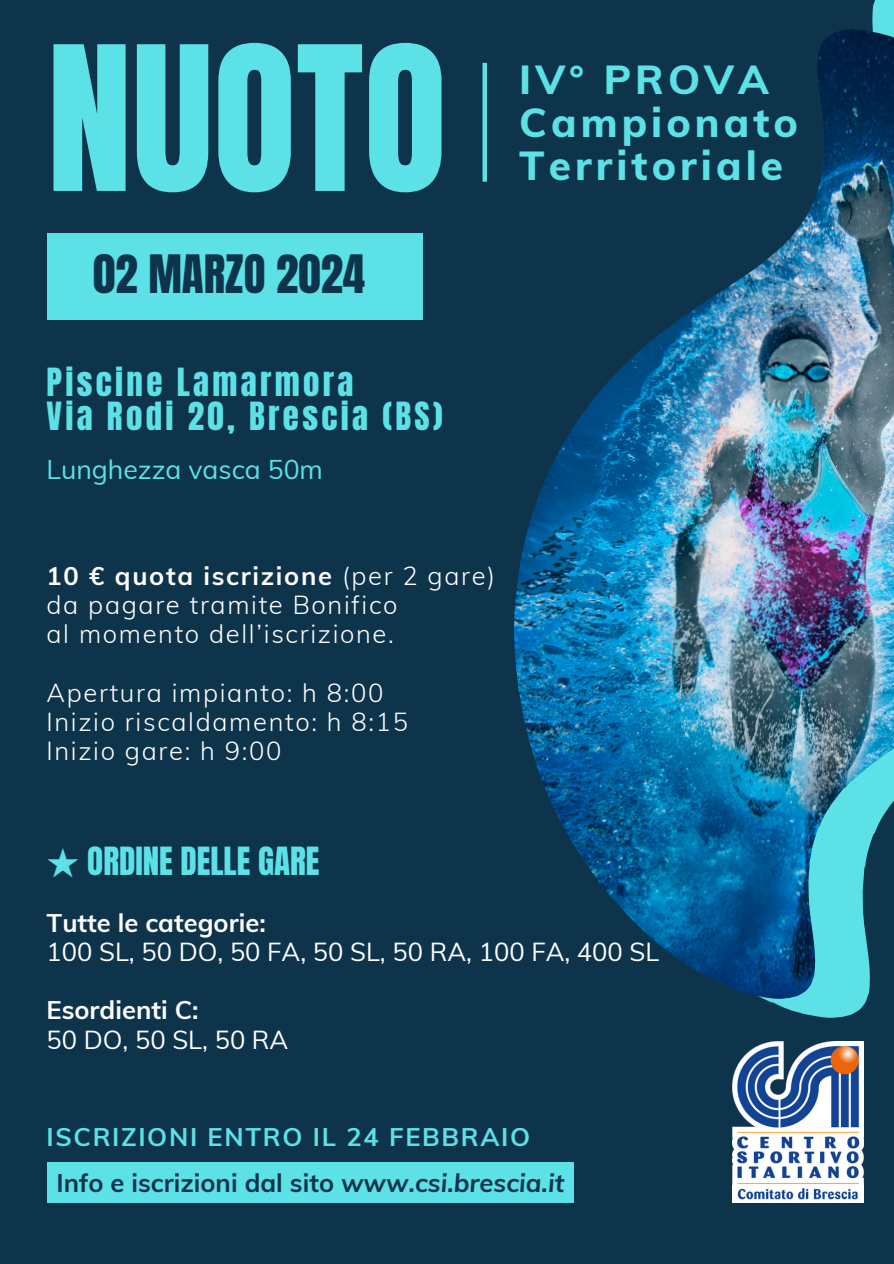
<style>
.page{position:relative;width:894px;height:1264px;background:#fff}
.page>*{position:absolute;margin:0;border:0;box-sizing:border-box;transform-origin:0 0}
.t1{font:170.7px "Anton";color:#5ce1e6}
.t2{font:45px "Anton";color:#0e344c}
.t3{font:800 40.5px/42.8px "Muli";letter-spacing:.1em;color:#5ce1e6}
.t4{font:33px/34.8px "Anton";letter-spacing:.1em;color:#5ce1e6}
.t5{font:33px "Anton";color:#5ce1e6}
.t6{font:26.55px "Muli";color:#5ce1e6}
.t7{font:300 25.5px "Muli";letter-spacing:.065em;color:#fefefe}
.t8{font:25.5px "Muli";color:#fefefe}
.t9{font:700 25.5px "Muli";color:#0e344c}
.t10{font:700 25.5px "Muli";color:#fefefe}
.t11{font:700 25.5px "Muli";letter-spacing:.065em;color:#fefefe}
.t12{font:700 25.5px "Muli";letter-spacing:.065em;color:#5ce1e6}
.s1{font-weight:300}
.s2{font-family:"Noto Sans CJ Ksc"}
.s3{font-style:italic}
</style>
<div class="page">
<div style="left:0;top:0;width:893px;height:1263px;background:#0e344c"></div>
<svg style="left:764px;top:0;width:129px;height:1018px"></svg>
<img style="left:514px;top:29px;width:379px;height:970px">
<img style="left:732px;top:1041px;width:131px;height:144px">
<img style="left:732px;top:1185px;width:131px;height:17px">
<div style="left:482px;top:63px;width:5px;height:119px;background:#5ce1e6"></div>
<div style="left:47px;top:233px;width:375px;height:86px;background:#5ce1e6"></div>
<div style="left:47px;top:1162px;width:526px;height:40px;background:#5ce1e6"></div>
<h2 class="t1" style="left:47px;top:-3px;width:401px">NUOTO</h2>
<p class="t2" style="left:93px;top:242px;width:273px">02 MARZO 2024</p>
<p class="t4" style="left:47px;top:365px;width:397px">Piscine Lamarmora<br>Via Rodi 20, Brescia (BS)</p>
<p class="t6" style="left:47px;top:452px;width:278px">Lunghezza vasca 50m</p>
<h1 class="t3" style="left:519px;top:57px;width:280px">IV° PROVA<br>Campionato</h1>
<h1 class="t3" style="left:519px;top:143px;width:265px">Territoriale</h1>
<h5 class="t11" style="left:47px;top:559px;width:450px">10 € quota iscrizione <span class="s1">(per 2 gare)</span></h5>
<p class="t7" style="left:47px;top:588px;width:352px">da pagare tramite Bonifico</p>
<p class="t7" style="left:47px;top:617px;width:349px">al momento dell’iscrizione.</p>
<p class="t7" style="left:47px;top:676px;width:338px">Apertura impianto: h 8:00</p>
<p class="t7" style="left:47px;top:705px;width:363px">Inizio riscaldamento: h 8:15</p>
<p class="t7" style="left:47px;top:734px;width:236px">Inizio gare: h 9:00</p>
<p class="t5" style="left:47px;top:837px;width:274px"><span class="s2">★</span> ORDINE DELLE GARE</p>
<p class="t10" style="left:47px;top:906px;width:221px">Tutte le categorie:</p>
<h4 class="t8" style="left:47px;top:935px;width:614px">100 SL, 50 DO, 50 FA, 50 SL, 50 RA, 100 FA, 400 SL</h4>
<p class="t10" style="left:47px;top:993px;width:153px">Esordienti C:</p>
<p class="t8" style="left:47px;top:1023px;width:243px">50 DO, 50 SL, 50 RA</p>
<p class="t12" style="left:47px;top:1120px;width:485px">ISCRIZIONI ENTRO IL 24 FEBBRAIO</p>
<h3 class="t9" style="left:56px;top:1166px;width:509px">Info e iscrizioni dal sito <span class="s3">www.csi.brescia.it</span></h3>
</div>
